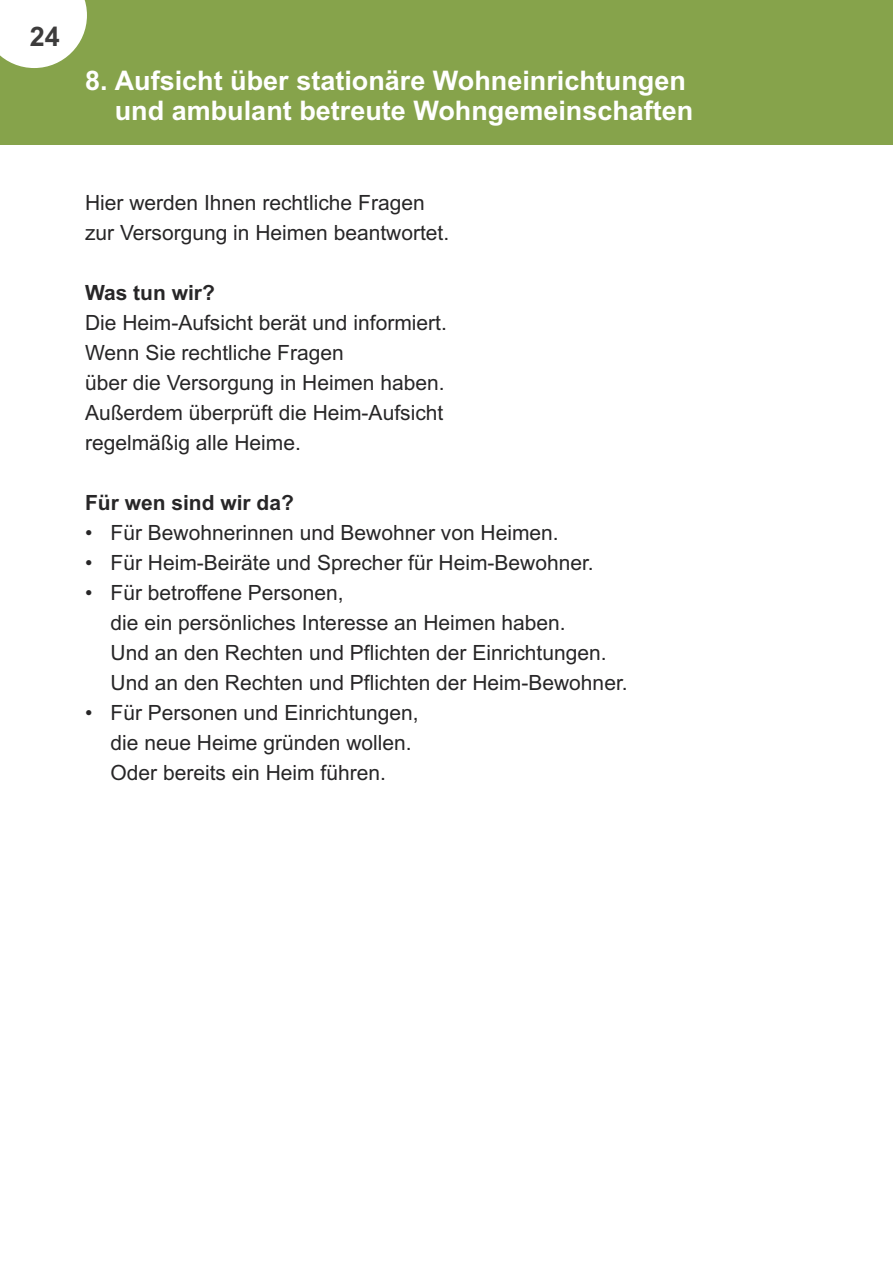
<style>
.page{position:relative;width:893px;height:1263px;background:#fff}
.page>*{position:absolute;margin:0;border:0;box-sizing:border-box;transform-origin:0 0}
.t1{font:700 27px/30px "Arial";color:#fff;text-align:right}
.t2{font:700 27px "Arial";color:#3d3c3c}
.t3{font:21px/30px "Arial";color:#272627}
.t4{font:700 21px "Arial";color:#272627}
</style>
<div class="page">
<div style="left:0;top:0;width:893px;height:145px;background:#86a34b"></div>
<svg style="left:0;top:0;width:87px;height:68px;background:#eff3e8"></svg>
<p class="t2" style="left:30px;top:21px;width:32px">24</p>
<p class="t1" style="left:85px;top:66px;width:610px">8. Aufsicht über stationäre Wohneinrichtungen und ambulant betreute Wohngemeinschaften</p>
<p class="t3" style="left:85px;top:188px;width:366px">Hier werden Ihnen rechtliche Fragen zur Versorgung in Heimen beantwortet.</p>
<p class="t4" style="left:85px;top:280px;width:131px">Was tun wir?</p>
<p class="t3" style="left:85px;top:308px;width:363px">Die Heim-Aufsicht berät und informiert.<br>Wenn Sie rechtliche Fragen<br>über die Versorgung in Heimen haben.<br>Außerdem überprüft die Heim-Aufsicht regelmäßig alle Heime.</p>
<p class="t4" style="left:85px;top:491px;width:210px">Für wen sind wir da?</p>
<p class="t3" style="left:85px;top:518px;width:475px">• Für Bewohnerinnen und Bewohner von Heimen.</p>
<p class="t3" style="left:85px;top:548px;width:510px">• Für Heim-Beiräte und Sprecher für Heim-Bewohner.</p>
<p class="t3" style="left:111px;top:578px;width:519px;text-indent:-25px">• Für betroffene Personen,<br>die ein persönliches Interesse an Heimen haben.<br>Und an den Rechten und Pflichten der Einrichtungen.<br>Und an den Rechten und Pflichten der Heim-Bewohner.</p>
<p class="t3" style="left:111px;top:698px;width:310px;text-indent:-26px">• Für Personen und Einrichtungen, die neue Heime gründen wollen.<br>Oder bereits ein Heim führen.</p>
</div>
